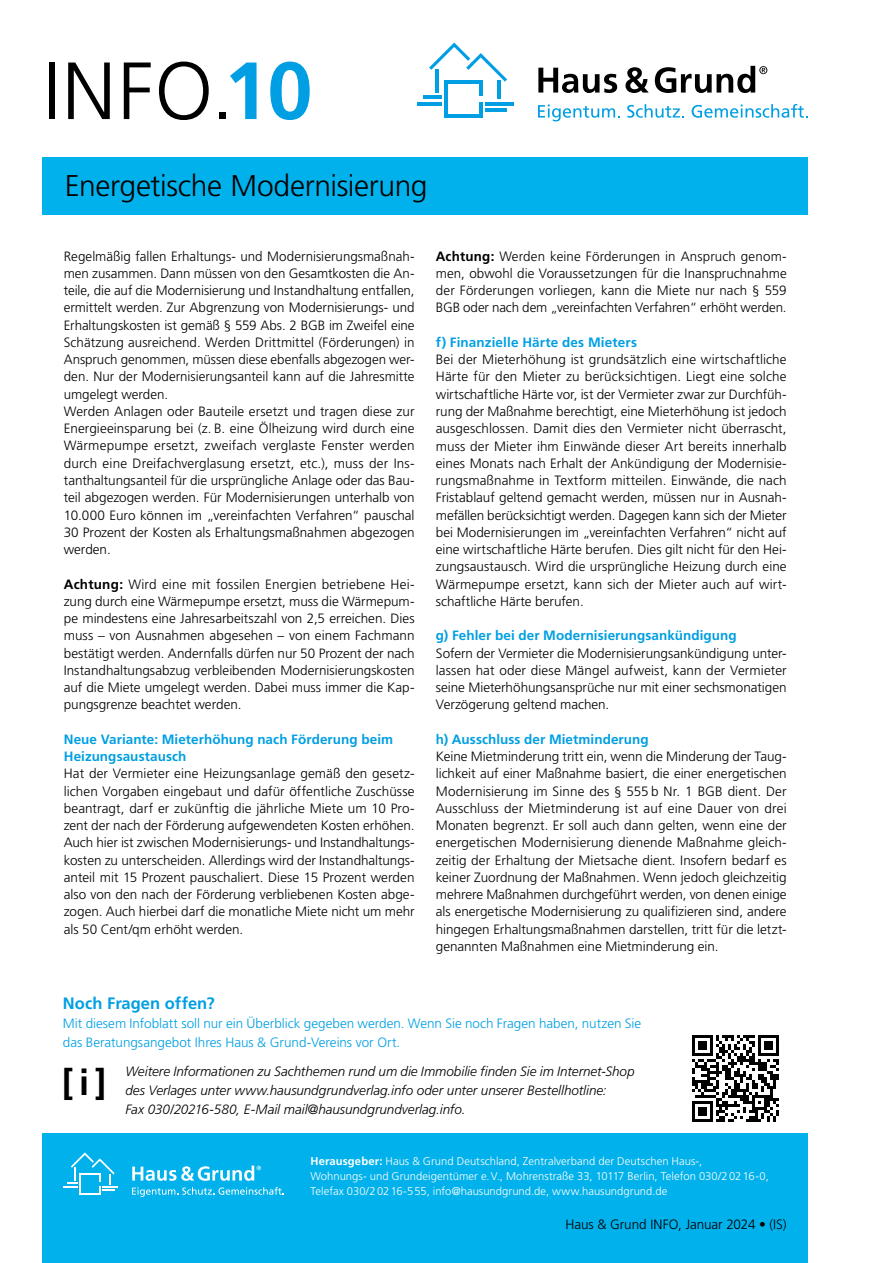
<style>
.page{position:relative;width:893px;height:1263px;background:#fff}
.page>*{position:absolute;margin:0;border:0;box-sizing:border-box;transform-origin:0 0}
.t1{font:300 81px "Frutiger LT Pro";color:#000}
.t2{font:700 36px "Frutiger LT Pro";color:#000}
.t3{font:300 30px "Frutiger LT Pro";letter-spacing:-.015em;color:#000}
.t4{font:700 16.5px "Frutiger LT Pro";letter-spacing:.005em;color:#009fe3}
.t5{font:300 13.5px/17.2px "Frutiger LT Pro";color:#000;text-align:justify}
.t6{font:italic 300 13.5px/19.2px "Frutiger LT Pro";letter-spacing:-.005em;color:#000}
.t7{font:700 13.5px/17.2px "Frutiger LT Pro";letter-spacing:.005em;color:#009fe3}
.t8{font:300 13.5px/19.2px "Frutiger LT Pro";color:#009fe3}
.t9{font:300 11.25px/15px "Frutiger LT Pro";letter-spacing:.005em;color:#fff}
.s1{font-weight:700;color:#009fe3}
.s2{font-weight:700}
</style>
<div class="page">
<div style="left:43px;top:1133px;width:765px;height:130px;background:#00b1eb"></div>
<svg style="left:64px;top:1152px;width:54px;height:43px"></svg>
<svg style="left:132px;top:1165px;width:129px;height:16px"></svg>
<svg style="left:132px;top:1187px;width:152px;height:10px"></svg>
<div style="left:43px;top:157px;width:765px;height:58px;background:#00b1eb"></div>
<hr style="left:445px;top:80px;width:3px;height:38px;background:#009fe3">
<hr style="left:479px;top:102px;width:3px;height:16px;background:#009fe3">
<hr style="left:445px;top:114px;width:37px;height:4px;background:#009fe3">
<hr style="left:445px;top:80px;width:37px;height:3px;background:#009fe3">
<hr style="left:485px;top:108px;width:22px;height:3px;background:#009fe3">
<hr style="left:485px;top:102px;width:28px;height:3px;background:#009fe3">
<hr style="left:479px;top:80px;width:3px;height:16px;background:#009fe3">
<hr style="left:498px;top:81px;width:3px;height:18px;background:#009fe3">
<hr style="left:423px;top:96px;width:19px;height:3px;background:#009fe3">
<hr style="left:417px;top:102px;width:25px;height:3px;background:#009fe3">
<hr style="left:435px;top:69px;width:4px;height:24px;background:#009fe3">
<svg style="left:429px;top:43px;width:78px;height:39px"></svg>
<svg style="left:538px;top:68px;width:79px;height:25px"></svg>
<svg style="left:625px;top:67px;width:24px;height:26px"></svg>
<svg style="left:655px;top:66px;width:112px;height:27px"></svg>
<svg style="left:538px;top:105px;width:82px;height:16px"></svg>
<svg style="left:627px;top:104px;width:57px;height:14px"></svg>
<svg style="left:692px;top:104px;width:116px;height:14px"></svg>
<svg style="left:692px;top:1035px;width:87px;height:87px"></svg>
<h1 class="t1" style="left:43px;top:44px;width:271px">INFO.<span class="s1">10</span></h1>
<h3 class="t3" style="left:65px;top:168px;width:364px">Energetische Modernisierung</h3>
<p class="t5" style="left:64px;top:247px;width:352px;text-align:left">Regelmäßig fallen Erhaltungs- und Modernisierungsmaßnah&shy;men zusammen. Dann müssen von den Gesamtkosten die An&shy;teile, die auf die Modernisierung und Instandhaltung entfallen, ermittelt werden. Zur Abgrenzung von Modernisierungs- und Erhaltungskosten ist gemäß § 559 Abs. 2 BGB im Zweifel eine Schätzung ausreichend. Werden Drittmittel (Förderungen) in Anspruch genommen, müssen diese ebenfalls abgezogen wer&shy;den. Nur der Modernisierungsanteil kann auf die Jahresmitte umgelegt werden.<br>Werden Anlagen oder Bauteile ersetzt und tragen diese zur Energieeinsparung bei (z. B. eine Ölheizung wird durch eine Wärmepumpe ersetzt, zweifach verglaste Fenster werden durch eine Dreifachverglasung ersetzt, etc.), muss der Ins&shy;tanthaltungsanteil für die ursprüngliche Anlage oder das Bau&shy;teil abgezogen werden. Für Modernisierungen unterhalb von 10.000 Euro können im „vereinfachten Verfahren“ pauschal 30 Prozent der Kosten als Erhaltungsmaßnahmen abgezogen werden.</p>
<p class="t5" style="left:64px;top:575px;width:352px"><span class="s2">Achtung:</span> Wird eine mit fossilen Energien betriebene Hei&shy;zung durch eine Wärmepumpe ersetzt, muss die Wärmepum&shy;pe mindestens eine Jahresarbeitszahl von 2,5 erreichen. Dies muss – von Ausnahmen abgesehen – von einem Fachmann bestätigt werden. Andernfalls dürfen nur 50 Prozent der nach Instandhaltungsabzug verbleibenden Modernisierungskosten auf die Miete umgelegt werden. Dabei muss immer die Kap&shy;pungsgrenze beachtet werden.</p>
<p class="t7" style="left:64px;top:730px;width:331px">Neue Variante: Mieterhöhung nach Förderung beim<br>Heizungsaustausch</p>
<p class="t5" style="left:64px;top:765px;width:352px">Hat der Vermieter eine Heizungsanlage gemäß den gesetz&shy;lichen Vorgaben eingebaut und dafür öffentliche Zuschüsse beantragt, darf er zukünftig die jährliche Miete um 10 Pro&shy;zent der nach der Förderung aufgewendeten Kosten erhöhen.<br>Auch hier ist zwischen Modernisierungs- und Instandhaltungs&shy;kosten zu unterscheiden. Allerdings wird der Instandhaltungs&shy;anteil mit 15 Prozent pauschaliert. Diese 15 Prozent werden also von den nach der Förderung verbliebenen Kosten abge&shy;zogen. Auch hierbei darf die monatliche Miete nicht um mehr als 50 Cent/qm erhöht werden.</p>
<p class="t5" style="left:436px;top:247px;width:352px"><span class="s2">Achtung:</span> Werden keine Förderungen in Anspruch genom&shy;men, obwohl die Voraussetzungen für die Inanspruchnahme der Förderungen vorliegen, kann die Miete nur nach § 559<br>BGB oder nach dem „vereinfachten Verfahren“ erhöht werden.</p>
<p class="t7" style="left:436px;top:334px;width:203px">f) Finanzielle Härte des Mieters</p>
<p class="t5" style="left:436px;top:351px;width:352px">Bei der Mieterhöhung ist grundsätzlich eine wirtschaftliche Härte für den Mieter zu berücksichtigen. Liegt eine solche wirtschaftliche Härte vor, ist der Vermieter zwar zur Durchfüh&shy;rung der Maßnahme berechtigt, eine Mieterhöhung ist jedoch ausgeschlossen. Damit dies den Vermieter nicht überrascht, muss der Mieter ihm Einwände dieser Art bereits innerhalb eines Monats nach Erhalt der Ankündigung der Modernisie&shy;rungsmaßnahme in Textform mitteilen. Einwände, die nach Fristablauf geltend gemacht werden, müssen nur in Ausnah&shy;mefällen berücksichtigt werden. Dagegen kann sich der Mieter bei Modernisierungen im „vereinfachten Verfahren“ nicht auf eine wirtschaftliche Härte berufen. Dies gilt nicht für den Hei&shy;zungsaustausch. Wird die ursprüngliche Heizung durch eine Wärmepumpe ersetzt, kann sich der Mieter auch auf wirt&shy;schaftliche Härte berufen.</p>
<p class="t7" style="left:436px;top:627px;width:302px">g) Fehler bei der Modernisierungsankündigung</p>
<p class="t5" style="left:436px;top:644px;width:352px">Sofern der Vermieter die Modernisierungsankündigung unter&shy;lassen hat oder diese Mängel aufweist, kann der Vermieter seine Mieterhöhungsansprüche nur mit einer sechsmonatigen Verzögerung geltend machen.</p>
<p class="t7" style="left:436px;top:730px;width:214px">h) Ausschluss der Mietminderung</p>
<p class="t5" style="left:436px;top:748px;width:352px">Keine Mietminderung tritt ein, wenn die Minderung der Taug&shy;lichkeit auf einer Maßnahme basiert, die einer energetischen Modernisierung im Sinne des § 555 b Nr. 1 BGB dient. Der Ausschluss der Mietminderung ist auf eine Dauer von drei Monaten begrenzt. Er soll auch dann gelten, wenn eine der energetischen Modernisierung dienende Maßnahme gleich&shy;zeitig der Erhaltung der Mietsache dient. Insofern bedarf es keiner Zuordnung der Maßnahmen. Wenn jedoch gleichzeitig mehrere Maßnahmen durchgeführt werden, von denen einige als energetische Modernisierung zu qualifizieren sind, andere hingegen Erhaltungsmaßnahmen darstellen, tritt für die letzt&shy;genannten Maßnahmen eine Mietminderung ein.</p>
<p class="t4" style="left:63px;top:993px;width:153px">Noch Fragen offen?</p>
<p class="t8" style="left:63px;top:1014px;width:580px">Mit diesem Infoblatt soll nur ein Überblick gegeben werden. Wenn Sie noch Fragen haben, nutzen Sie das Beratungsangebot Ihres Haus &amp; Grund-Vereins vor Ort.</p>
<h2 class="t2" style="left:62px;top:1061px;width:46px">[i]</h2>
<p class="t6" style="left:125px;top:1062px;width:511px">Weitere Informationen zu Sachthemen rund um die Immobilie finden Sie im Internet-Shop des Verlages unter www.hausundgrundverlag.info oder unter unserer Bestellhotline:<br>Fax 030/20216-580, E-Mail mail@hausundgrundverlag.info.</p>
<p class="t9" style="left:310px;top:1154px;width:460px"><span class="s2">Herausgeber:</span> Haus &amp; Grund Deutschland, Zentralverband der Deutschen Haus-,<br>Wohnungs- und Grundeigentümer e.V., Mohrenstraße 33, 10117 Berlin, Telefon 030/20216-0,<br>Telefax 030/20216-555, info@hausundgrund.de, www.hausundgrund.de</p>
<p class="t5" style="left:566px;top:1216px;width:223px">Haus &amp; Grund INFO, Januar 2024 • (IS)</p>
</div>
